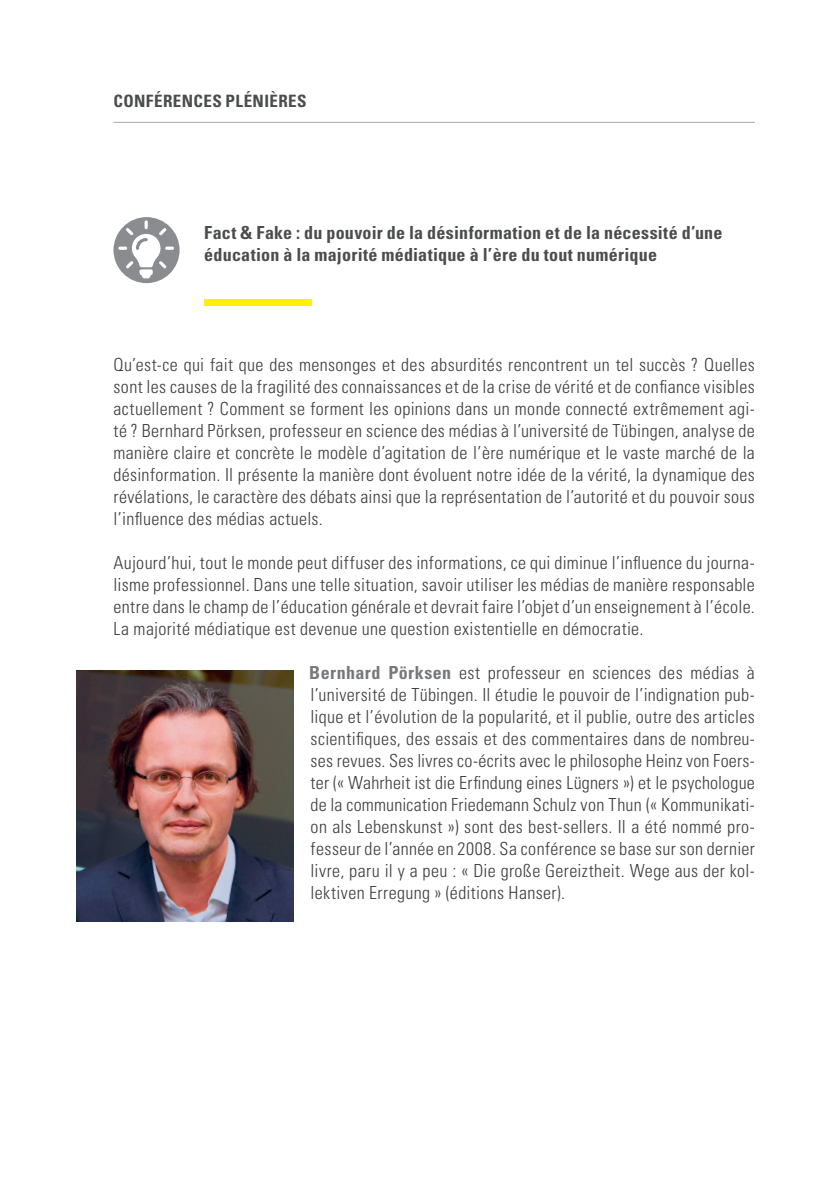
<style>
.page{position:relative;width:840px;height:1191px;background:#fff}
.page>*{position:absolute;margin:0;border:0;box-sizing:border-box;transform-origin:0 0}
.t1{font:300 condensed 18px/22px "Univers LT Std";letter-spacing:.02em;color:#3e3e3f;text-align:justify}
.t2{font:700 condensed 18px/22px "Univers LT Std";letter-spacing:.015em;color:#4b4c4d}
.t3{font:700 condensed 17px "Univers LT Std";letter-spacing:.025em;color:#4b4c4d}
.s1{font-weight:700;color:#76787b}
</style>
<div class="page">
<hr style="left:113px;top:122px;width:641px;height:1px;background:#a8a9ad">
<img style="left:76px;top:670px;width:217px;height:251px">
<div style="left:204px;top:299px;width:108px;height:6px;background:#fff101"></div>
<div style="left:113px;top:217px;width:66px;height:66px;background:#8a8c8f;border-radius:50%"></div>
<svg style="left:118px;top:220px;width:56px;height:58px"></svg>
<p class="t3" style="left:113px;top:91px;width:195px">CONFÉRENCES PLÉNIÈRES</p>
<h3 class="t2" style="left:204px;top:222px;width:519px">Fact &amp; Fake : du pouvoir de la désinformation et de la nécessité d’une éducation à la majorité médiatique à l’ère du tout numérique</h3>
<p class="t1" style="left:113px;top:354px;width:642px">Qu’est-ce qui fait que des mensonges et des absurdités rencontrent un tel succès ? Quelles sont les causes de la fragilité des connaissances et de la crise de vérité et de confiance visibles actuellement ? Comment se forment les opinions dans un monde connecté extrêmement agi&shy;té ? Bernhard Pörksen, professeur en science des médias à l’université de Tübingen, analyse de manière claire et concrète le modèle d’agitation de l’ère numérique et le vaste marché de la désinformation. Il présente la manière dont évoluent notre idée de la vérité, la dynamique des révélations, le caractère des débats ainsi que la représentation de l’autorité et du pouvoir sous l’influence des médias actuels.</p>
<p class="t1" style="left:113px;top:552px;width:642px">Aujourd’hui, tout le monde peut diffuser des informations, ce qui diminue l’influence du journa&shy;lisme professionnel. Dans une telle situation, savoir utiliser les médias de manière responsable entre dans le champ de l’éducation générale et devrait faire l’objet d’un enseignement à l’école.<br>La majorité médiatique est devenue une question existentielle en démocratie.</p>
<p class="t1" style="left:309px;top:662px;width:447px"><span class="s1">Bernhard Pörksen</span> est professeur en sciences des médias à l’université de Tübingen. Il étudie le pouvoir de l’indignation pub&shy;lique et l’évolution de la popularité, et il publie, outre des articles scientifiques, des essais et des commentaires dans de nombreu&shy;ses revues. Ses livres co-écrits avec le philosophe Heinz von Foers&shy;ter (« Wahrheit ist die Erfindung eines Lügners ») et le psychologue de la communication Friedemann Schulz von Thun (« Kommunikati&shy;on als Lebenskunst ») sont des best-sellers. Il a été nommé pro&shy;fesseur de l’année en 2008. Sa conférence se base sur son dernier livre, paru il y a peu : « Die große Gereiztheit. Wege aus der kol&shy;lektiven Erregung » (éditions Hanser).</p>
</div>
